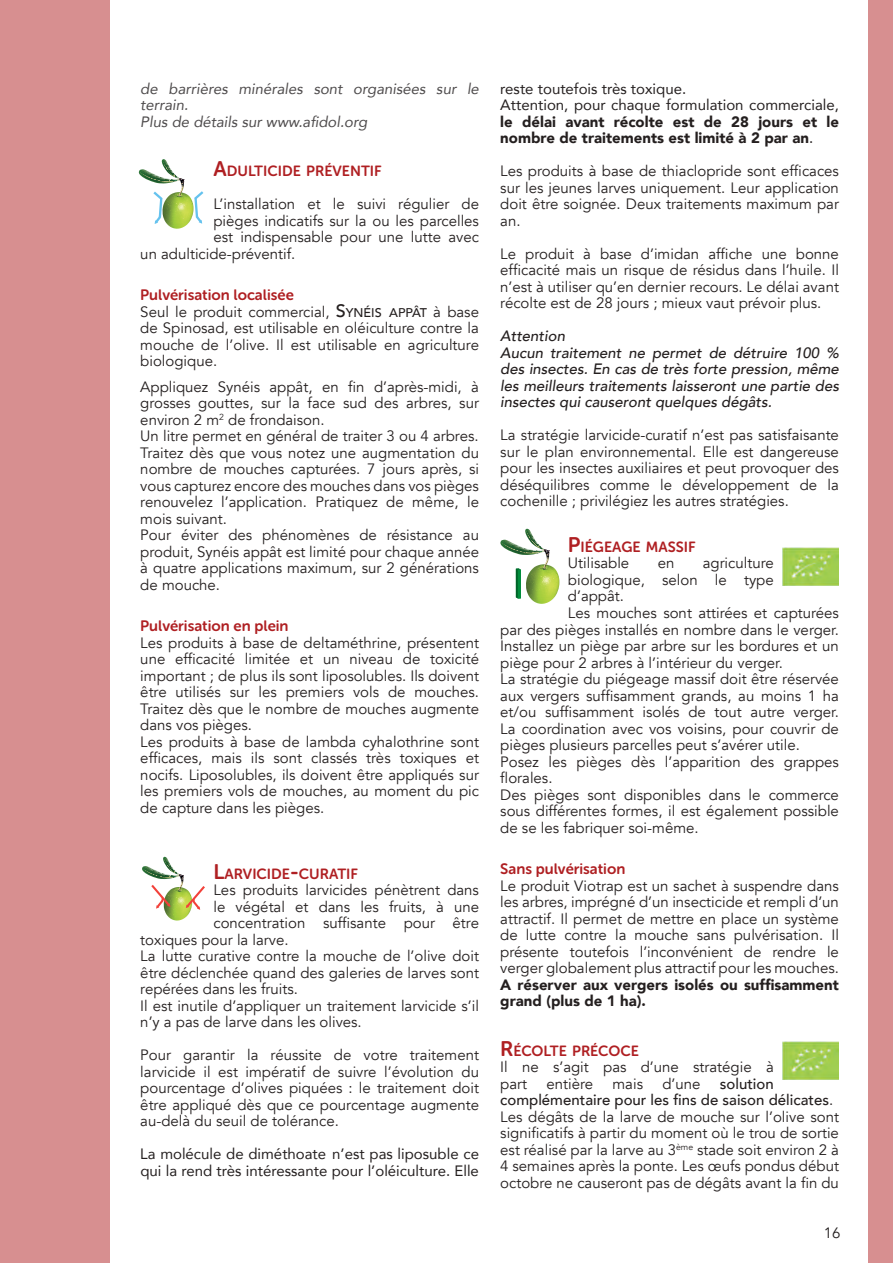
<style>
.page{position:relative;width:893px;height:1263px;background:#fff}
.page>*{position:absolute;margin:0;border:0;box-sizing:border-box;transform-origin:0 0}
.t1{font:15px/16.5px "Avenir";color:#241f1f;text-align:justify}
.t2{font:italic 500 15px/16.5px "Avenir";color:#241f1f}
.t3{font:15px/16.5px "Avenir";color:#241f1f}
.t4{font:900 15px/16.5px "Avenir";color:#241f1f}
.t5{font:italic 15px/16.5px "Avenir";color:#4e4b4c}
.t6{font:15px "Museo Sans Rounded 700";color:#af1f22}
.t7{font:14.7px "Museo Sans Rounded 700";color:#af1f22}
.s1{font-size:21px}
.s2{font-weight:500;font-size:18px}
.s3{font-weight:500;font-size:12.6px}
.s4{font-weight:400}
.s5{font-weight:500}
</style>
<div class="page">
<div style="left:0;top:0;width:110px;height:1263px;background:#d78f90"></div>
<div style="left:868px;top:0;width:25px;height:1263px;background:#d78f90"></div>
<svg style="left:139px;top:159px;width:65px;height:70px"></svg>
<svg style="left:142px;top:857px;width:63px;height:63px"></svg>
<svg style="left:500px;top:529px;width:59px;height:75px"></svg>
<img style="left:782px;top:547px;width:57px;height:38px">
<img style="left:782px;top:1042px;width:57px;height:37px">
<p class="t5" style="left:140px;top:80px;width:340px">de barrières minérales sont organisées sur le terrain.<br>Plus de détails sur www.afidol.org</p>
<p class="t7" style="left:213px;top:163px;width:170px"><span class="s1">A</span>DULTICIDE PRÉVENTIF</p>
<p class="t1" style="left:213px;top:196px;width:267px">L’installation et le suivi régulier de</p>
<p class="t1" style="left:213px;top:213px;width:267px">pièges indicatifs sur la ou les parcelles</p>
<p class="t1" style="left:213px;top:229px;width:267px">est indispensable pour une lutte avec</p>
<p class="t1" style="left:140px;top:246px;width:156px">un adulticide-préventif.</p>
<p class="t6" style="left:140px;top:287px;width:155px">Pulvérisation localisée</p>
<p class="t1" style="left:140px;top:304px;width:340px">Seul le produit commercial, <span class="s2">S</span><span class="s3">YNÉIS APPÂT</span> à base de Spinosad, est utilisable en oléiculture contre la mouche de l’olive. Il est utilisable en agriculture biologique.</p>
<p class="t1" style="left:140px;top:379px;width:340px;text-align:left">Appliquez Synéis appât, en fin d’après-midi, à grosses gouttes, sur la face sud des arbres, sur environ 2 m<sup>2</sup> de frondaison.<br>Un litre permet en général de traiter 3 ou 4 arbres.<br>Traitez dès que vous notez une augmentation du nombre de mouches capturées. 7 jours après, si vous capturez encore des mouches dans vos pièges renouvelez l’application. Pratiquez de même, le mois suivant.<br>Pour éviter des phénomènes de résistance au produit, Synéis appât est limité pour chaque année à quatre applications maximum, sur 2 générations de mouche.</p>
<p class="t6" style="left:140px;top:618px;width:150px">Pulvérisation en plein</p>
<p class="t1" style="left:140px;top:635px;width:340px;text-align:left">Les produits à base de deltaméthrine, présentent une efficacité limitée et un niveau de toxicité important ; de plus ils sont liposolubles. Ils doivent être utilisés sur les premiers vols de mouches.<br>Traitez dès que le nombre de mouches augmente dans vos pièges.<br>Les produits à base de lambda cyhalothrine sont efficaces, mais ils sont classés très toxiques et nocifs. Liposolubles, ils doivent être appliqués sur les premiers vols de mouches, au moment du pic de capture dans les pièges.</p>
<p class="t7" style="left:213px;top:865px;width:146px"><span class="s1">L</span>ARVICIDE<span class="s1">-</span>CURATIF</p>
<p class="t1" style="left:213px;top:882px;width:267px">Les produits larvicides pénètrent dans</p>
<p class="t1" style="left:213px;top:899px;width:267px">le végétal et dans les fruits, à une</p>
<p class="t1" style="left:213px;top:915px;width:267px">concentration suffisante pour être</p>
<p class="t1" style="left:140px;top:932px;width:150px">toxiques pour la larve.</p>
<p class="t1" style="left:140px;top:948px;width:340px">La lutte curative contre la mouche de l’olive doit</p>
<p class="t1" style="left:140px;top:965px;width:340px">être déclenchée quand des galeries de larves sont</p>
<p class="t1" style="left:140px;top:981px;width:159px">repérées dans les fruits.</p>
<p class="t1" style="left:140px;top:998px;width:340px">Il est inutile d’appliquer un traitement larvicide s’il</p>
<p class="t1" style="left:140px;top:1014px;width:223px">n’y a pas de larve dans les olives.</p>
<p class="t1" style="left:140px;top:1047px;width:340px">Pour garantir la réussite de votre traitement larvicide il est impératif de suivre l’évolution du pourcentage d’olives piquées : le traitement doit être appliqué dès que ce pourcentage augmente au-delà du seuil de tolérance.</p>
<p class="t3" style="left:140px;top:1145px;width:340px">La molécule de diméthoate n’est pas liposuble ce qui la rend très intéressante pour l’oléiculture. Elle</p>
<p class="t3" style="left:500px;top:80px;width:340px">reste toutefois très toxique.<br>Attention, pour chaque formulation commerciale,</p>
<p class="t4" style="left:500px;top:113px;width:340px">le délai avant récolte est de 28 jours et le nombre de traitements est limité à 2 par an<span class="s4">.</span></p>
<p class="t1" style="left:500px;top:163px;width:340px">Les produits à base de thiaclopride sont efficaces sur les jeunes larves uniquement. Leur application doit être soignée. Deux traitements maximum par an.</p>
<p class="t1" style="left:500px;top:246px;width:340px">Le produit à base d’imidan affiche une bonne efficacité mais un risque de résidus dans l’huile. Il n’est à utiliser qu’en dernier recours. Le délai avant récolte est de 28 jours ; mieux vaut prévoir plus.</p>
<p class="t2" style="left:500px;top:328px;width:340px">Attention<br>Aucun traitement ne permet de détruire 100 % des insectes. En cas de très forte pression, même les meilleurs traitements laisseront une partie des insectes qui causeront quelques dégâts.</p>
<p class="t1" style="left:500px;top:427px;width:340px">La stratégie larvicide-curatif n’est pas satisfaisante sur le plan environnemental. Elle est dangereuse pour les insectes auxiliaires et peut provoquer des déséquilibres comme le développement de la cochenille ; privilégiez les autres stratégies.</p>
<p class="t7" style="left:568px;top:539px;width:129px"><span class="s1">P</span>IÉGEAGE MASSIF</p>
<p class="t1" style="left:568px;top:555px;width:63px">Utilisable</p>
<p class="t1" style="left:658px;top:555px;width:18px">en</p>
<p class="t1" style="left:703px;top:555px;width:73px">agriculture</p>
<p class="t1" style="left:568px;top:572px;width:207px">biologique, selon le type</p>
<p class="t1" style="left:568px;top:588px;width:58px">d’appât.</p>
<p class="t1" style="left:568px;top:605px;width:272px">Les mouches sont attirées et capturées</p>
<p class="t1" style="left:500px;top:621px;width:340px">par des pièges installés en nombre dans le verger.</p>
<p class="t1" style="left:500px;top:638px;width:340px">Installez un piège par arbre sur les bordures et un</p>
<p class="t1" style="left:500px;top:654px;width:284px">piège pour 2 arbres à l’intérieur du verger.</p>
<p class="t1" style="left:500px;top:671px;width:340px">La stratégie du piégeage massif doit être réservée</p>
<p class="t1" style="left:500px;top:687px;width:340px">aux vergers suffisamment grands, au moins 1 ha</p>
<p class="t1" style="left:500px;top:704px;width:340px">et/ou suffisamment isolés de tout autre verger.</p>
<p class="t1" style="left:500px;top:720px;width:340px">La coordination avec vos voisins, pour couvrir de</p>
<p class="t1" style="left:500px;top:737px;width:301px">pièges plusieurs parcelles peut s’avérer utile.</p>
<p class="t1" style="left:500px;top:753px;width:340px">Posez les pièges dès l’apparition des grappes</p>
<p class="t1" style="left:500px;top:770px;width:54px">florales.</p>
<p class="t1" style="left:500px;top:786px;width:340px">Des pièges sont disponibles dans le commerce</p>
<p class="t1" style="left:500px;top:803px;width:340px">sous différentes formes, il est également possible</p>
<p class="t1" style="left:500px;top:819px;width:200px">de se les fabriquer soi-même.</p>
<p class="t6" style="left:500px;top:860px;width:127px">Sans pulvérisation</p>
<p class="t1" style="left:500px;top:877px;width:340px">Le produit Viotrap est un sachet à suspendre dans les arbres, imprégné d’un insecticide et rempli d’un attractif. Il permet de mettre en place un système de lutte contre la mouche sans pulvérisation. Il présente toutefois l’inconvénient de rendre le verger globalement plus attractif pour les mouches.</p>
<p class="t4" style="left:500px;top:976px;width:340px">A réserver aux vergers isolés ou suffisamment grand (plus de 1 ha).</p>
<p class="t7" style="left:500px;top:1042px;width:140px"><span class="s1">R</span>ÉCOLTE PRÉCOCE</p>
<p class="t1" style="left:500px;top:1059px;width:275px">Il ne s’agit pas d’une stratégie à part</p>
<p class="t1" style="left:546px;top:1075px;width:48px">entière</p>
<p class="t1" style="left:612px;top:1075px;width:32px">mais</p>
<p class="t1" style="left:662px;top:1075px;width:40px">d’une</p>
<p class="t1" style="left:500px;top:1075px;width:340px;text-align:left;text-indent:220px"><span class="s5">solution complémentaire pour les fins de saison délicates</span>.<br>Les dégâts de la larve de mouche sur l’olive sont significatifs à partir du moment où le trou de sortie est réalisé par la larve au 3<sup>ème</sup> stade soit environ 2 à 4 semaines après la ponte. Les œufs pondus début octobre ne causeront pas de dégâts avant la fin du</p>
<p class="t1" style="left:824px;top:1225px;width:18px">16</p>
</div>
